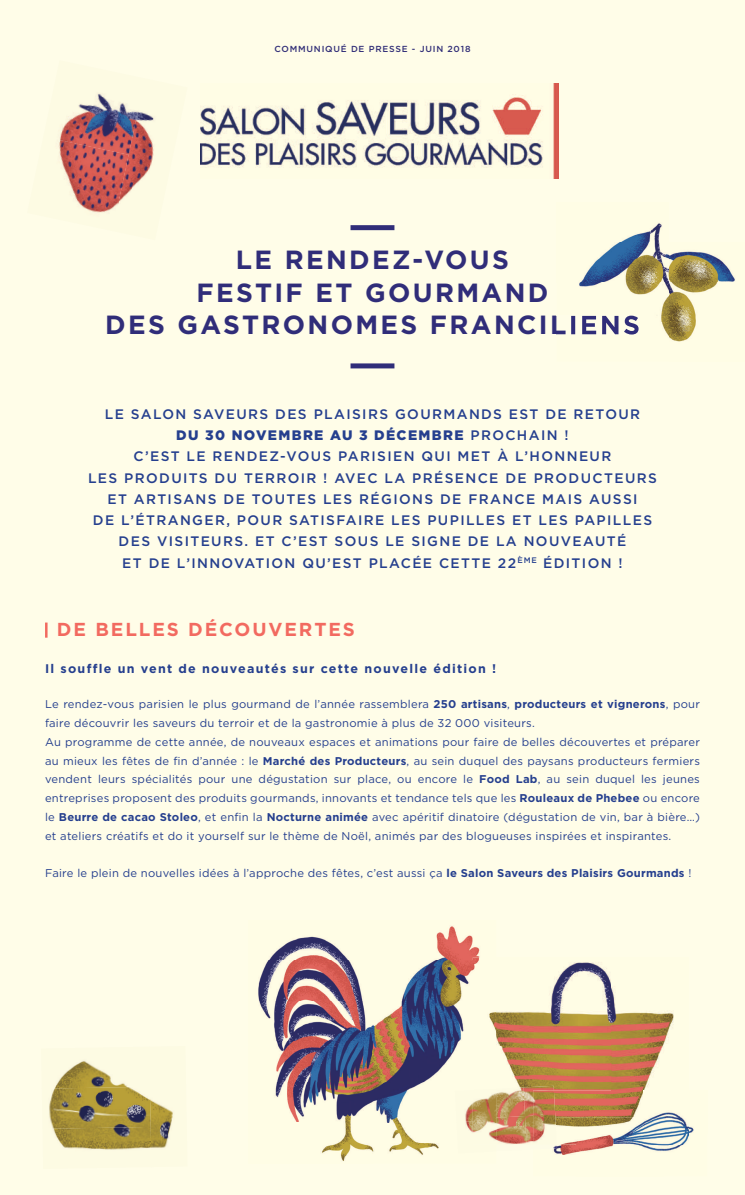
<style>
.page{position:relative;width:745px;height:1195px;background:#fff}
.page>*{position:absolute;margin:0;border:0;box-sizing:border-box;transform-origin:0 0}
.t1{font:700 26.25px/32.5px "Gotham";letter-spacing:.09em;color:#302d79;text-align:center}
.t2{font:700 18.75px "Gotham";letter-spacing:.1em;color:#f26a60}
.t3{font:500 13.75px/21.2px "Gotham";letter-spacing:.1em;color:#253f8e;text-align:center}
.t4{font:700 12.5px "Gotham";letter-spacing:.1em;color:#253f8e}
.t5{font:11.25px/18.8px "Gotham";letter-spacing:.02em;color:#253f8e}
.t6{font:500 8.75px "Gotham";letter-spacing:.09em;color:#302d77}
.s1{font-weight:900}
.s2{font-weight:700}
</style>
<div class="page">
<div style="left:0;top:0;width:744px;height:1194px;background:#fffde8"></div>
<img style="left:200px;top:83px;width:358px;height:95px">
<div style="left:350px;top:225px;width:44px;height:5px;background:#302d79"></div>
<div style="left:350px;top:363px;width:44px;height:5px;background:#302d79"></div>
<hr style="left:45px;top:622px;width:3px;height:15px;background:#f26a60">
<img style="left:269px;top:926px;width:211px;height:34px">
<img style="left:258px;top:960px;width:214px;height:162px">
<img style="left:322px;top:1122px;width:117px;height:39px">
<img style="left:472px;top:957px;width:202px;height:133px">
<img style="left:454px;top:1089px;width:18px;height:32px">
<img style="left:456px;top:1120px;width:16px;height:12px">
<img style="left:496px;top:1087px;width:27px;height:28px">
<img style="left:523px;top:1085px;width:30px;height:30px">
<img style="left:496px;top:1115px;width:28px;height:29px">
<img style="left:524px;top:1115px;width:8px;height:29px">
<img style="left:472px;top:1088px;width:24px;height:52px">
<img style="left:687px;top:1126px;width:7px;height:6px">
<img style="left:553px;top:1144px;width:110px;height:11px">
<img style="left:663px;top:1132px;width:30px;height:19px">
<img style="left:556px;top:1090px;width:87px;height:27px">
<img style="left:643px;top:1112px;width:44px;height:32px">
<img style="left:556px;top:1117px;width:87px;height:27px">
<img style="left:532px;top:1090px;width:24px;height:52px">
<img style="left:59px;top:93px;width:53px;height:43px">
<img style="left:112px;top:102px;width:42px;height:90px">
<img style="left:57px;top:136px;width:72px;height:77px">
<img style="left:556px;top:223px;width:179px;height:119px">
<img style="left:556px;top:315px;width:82px;height:19px">
<img style="left:56px;top:1060px;width:71px;height:26px">
<img style="left:151px;top:1100px;width:22px;height:48px">
<img style="left:49px;top:1086px;width:102px;height:40px">
<img style="left:52px;top:1126px;width:99px;height:24px">
<p class="t6" style="left:274px;top:43px;width:197px">COMMUNIQUÉ DE PRESSE - JUIN 2018</p>
<h1 class="t1" style="left:105px;top:243px;width:536px">LE RENDEZ-VOUS<br>FESTIF ET GOURMAND<br>DES GASTRONOMES FRANCILIENS</h1>
<p class="t3" style="left:88px;top:403px;width:570px">LE SALON SAVEURS DES PLAISIRS GOURMANDS EST DE RETOUR<br><span class="s1">DU 30 NOVEMBRE AU 3 DÉCEMBRE</span> PROCHAIN !<br>C’EST LE RENDEZ-VOUS PARISIEN QUI MET À L’HONNEUR<br>LES PRODUITS DU TERROIR ! AVEC LA PRÉSENCE DE PRODUCTEURS ET ARTISANS DE TOUTES LES RÉGIONS DE FRANCE MAIS AUSSI<br>DE L’ÉTRANGER, POUR SATISFAIRE LES PUPILLES ET LES PAPILLES DES VISITEURS. ET C’EST SOUS LE SIGNE DE LA NOUVEAUTÉ<br>ET DE L’INNOVATION QU’EST PLACÉE CETTE 22<sup>ÈME</sup> ÉDITION !</p>
<h2 class="t2" style="left:57px;top:616px;width:299px">DE BELLES DÉCOUVERTES</h2>
<p class="t4" style="left:45px;top:660px;width:452px">Il souffle un vent de nouveautés sur cette nouvelle édition !</p>
<p class="t5" style="left:45px;top:694px;width:656px">Le rendez-vous parisien le plus gourmand de l’année rassemblera <span class="s2">250 artisans</span>, <span class="s2">producteurs et vignerons</span>, pour faire découvrir les saveurs du terroir et de la gastronomie à plus de 32 000 visiteurs.<br>Au programme de cette année, de nouveaux espaces et animations pour faire de belles découvertes et préparer au mieux les fêtes de fin d’année : le <span class="s2">Marché des Producteurs</span>, au sein duquel des paysans producteurs fermiers vendent leurs spécialités pour une dégustation sur place, ou encore le <span class="s2">Food Lab</span>, au sein duquel les jeunes entreprises proposent des produits gourmands, innovants et tendance tels que les <span class="s2">Rouleaux de Phebee</span> ou encore le <span class="s2">Beurre de cacao Stoleo</span>, et enfin la <span class="s2">Nocturne animée</span> avec apéritif dinatoire (dégustation de vin, bar à bière…) et ateliers créatifs et do it yourself sur le thème de Noël, animés par des blogueuses inspirées et inspirantes.</p>
<p class="t5" style="left:45px;top:863px;width:647px">Faire le plein de nouvelles idées à l’approche des fêtes, c’est aussi ça <span class="s2">le Salon Saveurs des Plaisirs Gourmands</span> !</p>
</div>
